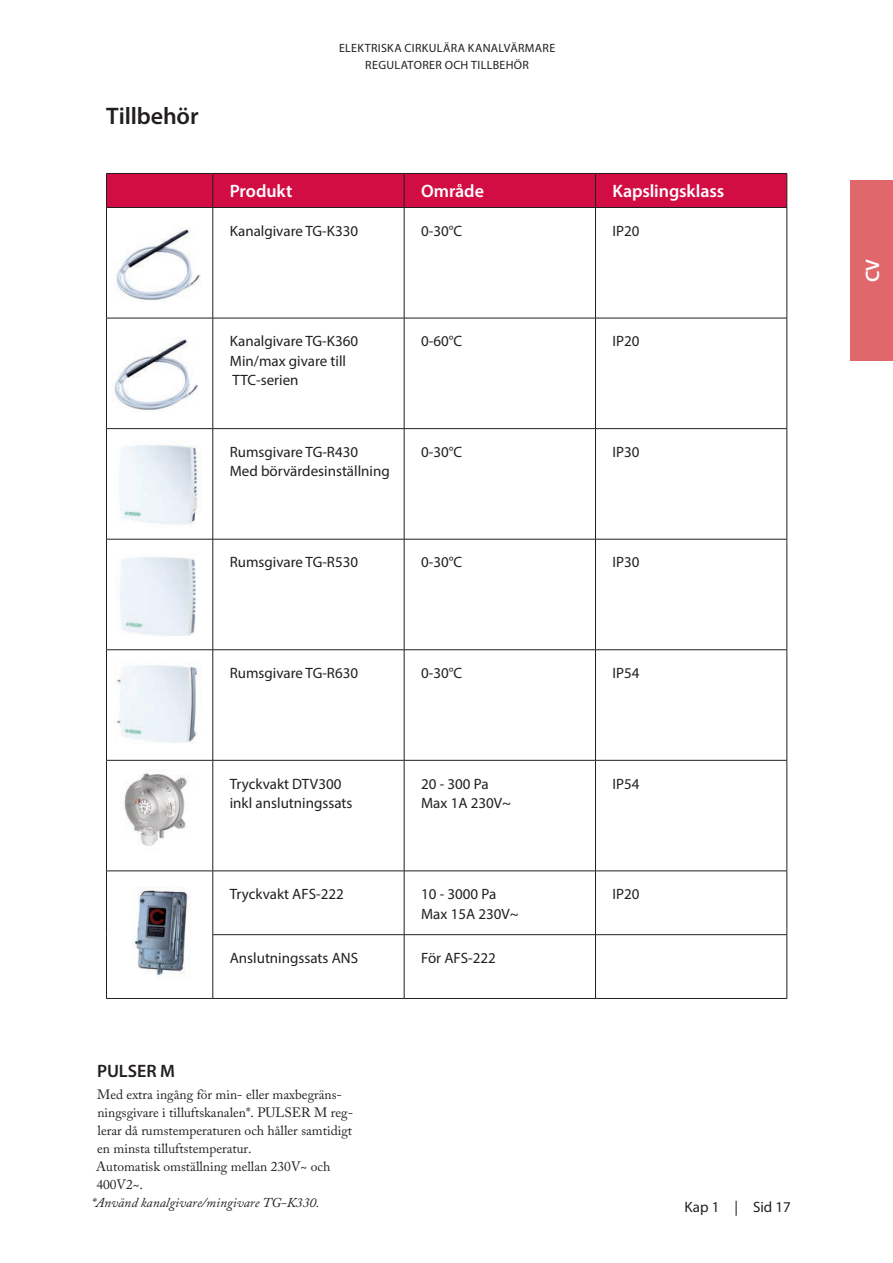
<style>
.page{position:relative;width:893px;height:1263px;background:#fff}
.page>*{position:absolute;margin:0;border:0;box-sizing:border-box;transform-origin:0 0}
.Mell2_-_Svart{font:600 24px "Myriad Pro";letter-spacing:-.005em;color:#231f20}
.t1{font:600 19.5px "Myriad Pro";color:#fff}
.Mell_-_Vit{font:600 18px "Myriad Pro";letter-spacing:-.005em;color:#fff}
.Mell_-_Svart{font:600 18px "Myriad Pro";letter-spacing:-.005em;color:#231f20}
.Ingress{font:15px "Myriad Pro";color:#231f20}
.bröd{font:13.5px/18px "Adobe Caslon Pro";color:#231f20}
.bröd-2{font:italic 13.5px "Adobe Caslon Pro";color:#231f20}
.TOP{font:12px "Myriad Pro";letter-spacing:.03em;color:#231f20}
</style>
<div class="page">
<img style="left:133px;top:888px;width:56px;height:91px">
<img style="left:124px;top:771px;width:64px;height:75px">
<img style="left:120px;top:445px;width:79px;height:80px">
<img style="left:114px;top:665px;width:84px;height:78px">
<img style="left:116px;top:229px;width:84px;height:72px">
<img style="left:114px;top:339px;width:84px;height:72px">
<img style="left:120px;top:557px;width:76px;height:79px">
<div style="left:107px;top:174px;width:680px;height:33px;background:#d20d44"></div>
<hr style="left:106px;top:173px;width:107px;height:1px;background:#231f20">
<hr style="left:106px;top:174px;width:1px;height:33px;background:#231f20">
<hr style="left:213px;top:173px;width:191px;height:1px;background:#231f20">
<hr style="left:213px;top:174px;width:1px;height:33px;background:#231f20">
<hr style="left:404px;top:173px;width:191px;height:1px;background:#231f20">
<hr style="left:404px;top:174px;width:1px;height:33px;background:#231f20">
<hr style="left:595px;top:173px;width:192px;height:1px;background:#231f20">
<hr style="left:595px;top:174px;width:1px;height:33px;background:#231f20">
<hr style="left:787px;top:174px;width:1px;height:33px;background:#231f20">
<hr style="left:106px;top:207px;width:107px;height:1px;background:#231f20">
<hr style="left:106px;top:208px;width:1px;height:110px;background:#231f20">
<hr style="left:213px;top:207px;width:191px;height:1px;background:#231f20">
<hr style="left:213px;top:208px;width:1px;height:110px;background:#231f20">
<hr style="left:404px;top:207px;width:191px;height:1px;background:#231f20">
<hr style="left:404px;top:208px;width:1px;height:110px;background:#231f20">
<hr style="left:595px;top:207px;width:192px;height:1px;background:#231f20">
<hr style="left:595px;top:208px;width:1px;height:110px;background:#231f20">
<hr style="left:787px;top:208px;width:1px;height:110px;background:#231f20">
<hr style="left:106px;top:318px;width:107px;height:1px;background:#231f20">
<hr style="left:106px;top:318px;width:1px;height:110px;background:#231f20">
<hr style="left:213px;top:318px;width:191px;height:1px;background:#231f20">
<hr style="left:213px;top:318px;width:1px;height:110px;background:#231f20">
<hr style="left:404px;top:318px;width:191px;height:1px;background:#231f20">
<hr style="left:404px;top:318px;width:1px;height:110px;background:#231f20">
<hr style="left:595px;top:318px;width:192px;height:1px;background:#231f20">
<hr style="left:595px;top:318px;width:1px;height:110px;background:#231f20">
<hr style="left:787px;top:318px;width:1px;height:110px;background:#231f20">
<hr style="left:106px;top:428px;width:107px;height:1px;background:#231f20">
<hr style="left:106px;top:429px;width:1px;height:110px;background:#231f20">
<hr style="left:213px;top:428px;width:191px;height:1px;background:#231f20">
<hr style="left:213px;top:429px;width:1px;height:110px;background:#231f20">
<hr style="left:404px;top:428px;width:191px;height:1px;background:#231f20">
<hr style="left:404px;top:429px;width:1px;height:110px;background:#231f20">
<hr style="left:595px;top:428px;width:192px;height:1px;background:#231f20">
<hr style="left:595px;top:429px;width:1px;height:110px;background:#231f20">
<hr style="left:787px;top:429px;width:1px;height:110px;background:#231f20">
<hr style="left:106px;top:539px;width:107px;height:1px;background:#231f20">
<hr style="left:106px;top:539px;width:1px;height:110px;background:#231f20">
<hr style="left:213px;top:539px;width:191px;height:1px;background:#231f20">
<hr style="left:213px;top:539px;width:1px;height:110px;background:#231f20">
<hr style="left:404px;top:539px;width:191px;height:1px;background:#231f20">
<hr style="left:404px;top:539px;width:1px;height:110px;background:#231f20">
<hr style="left:595px;top:539px;width:192px;height:1px;background:#231f20">
<hr style="left:595px;top:539px;width:1px;height:110px;background:#231f20">
<hr style="left:787px;top:539px;width:1px;height:110px;background:#231f20">
<hr style="left:106px;top:649px;width:107px;height:1px;background:#231f20">
<hr style="left:106px;top:650px;width:1px;height:110px;background:#231f20">
<hr style="left:213px;top:649px;width:191px;height:1px;background:#231f20">
<hr style="left:213px;top:650px;width:1px;height:110px;background:#231f20">
<hr style="left:404px;top:649px;width:191px;height:1px;background:#231f20">
<hr style="left:404px;top:650px;width:1px;height:110px;background:#231f20">
<hr style="left:595px;top:649px;width:192px;height:1px;background:#231f20">
<hr style="left:595px;top:650px;width:1px;height:110px;background:#231f20">
<hr style="left:787px;top:650px;width:1px;height:110px;background:#231f20">
<hr style="left:106px;top:760px;width:107px;height:1px;background:#231f20">
<hr style="left:106px;top:760px;width:1px;height:111px;background:#231f20">
<hr style="left:213px;top:760px;width:191px;height:1px;background:#231f20">
<hr style="left:213px;top:760px;width:1px;height:111px;background:#231f20">
<hr style="left:404px;top:760px;width:191px;height:1px;background:#231f20">
<hr style="left:404px;top:760px;width:1px;height:111px;background:#231f20">
<hr style="left:595px;top:760px;width:192px;height:1px;background:#231f20">
<hr style="left:595px;top:760px;width:1px;height:111px;background:#231f20">
<hr style="left:787px;top:760px;width:1px;height:111px;background:#231f20">
<hr style="left:106px;top:871px;width:107px;height:1px;background:#231f20">
<hr style="left:106px;top:871px;width:1px;height:64px;background:#231f20">
<hr style="left:106px;top:935px;width:1px;height:63px;background:#231f20">
<hr style="left:106px;top:998px;width:107px;height:1px;background:#231f20">
<hr style="left:213px;top:871px;width:191px;height:1px;background:#231f20">
<hr style="left:213px;top:871px;width:1px;height:63px;background:#231f20">
<hr style="left:404px;top:871px;width:191px;height:1px;background:#231f20">
<hr style="left:404px;top:871px;width:1px;height:63px;background:#231f20">
<hr style="left:595px;top:871px;width:192px;height:1px;background:#231f20">
<hr style="left:595px;top:871px;width:1px;height:63px;background:#231f20">
<hr style="left:787px;top:871px;width:1px;height:63px;background:#231f20">
<hr style="left:213px;top:934px;width:191px;height:1px;background:#231f20">
<hr style="left:213px;top:935px;width:1px;height:63px;background:#231f20">
<hr style="left:404px;top:934px;width:191px;height:1px;background:#231f20">
<hr style="left:404px;top:935px;width:1px;height:63px;background:#231f20">
<hr style="left:595px;top:934px;width:192px;height:1px;background:#231f20">
<hr style="left:595px;top:935px;width:1px;height:63px;background:#231f20">
<hr style="left:787px;top:935px;width:1px;height:63px;background:#231f20">
<hr style="left:213px;top:998px;width:191px;height:1px;background:#231f20">
<hr style="left:404px;top:998px;width:191px;height:1px;background:#231f20">
<hr style="left:595px;top:998px;width:192px;height:1px;background:#231f20">
<div style="left:850px;top:180px;width:43px;height:181px;background:#e0676b"></div>
<p class="Mell2_-_Svart" style="left:106px;top:101px;width:94px">Tillbehör</p>
<p class="TOP" style="left:339px;top:40px;width:218px">ELEKTRISKA CIRKULÄRA KANALVÄRMARE</p>
<p class="TOP" style="left:365px;top:57px;width:165px">REGULATORER OCH TILLBEHÖR</p>
<p class="Mell_-_Vit" style="left:230px;top:180px;width:64px">Produkt</p>
<p class="Mell_-_Vit" style="left:421px;top:180px;width:64px">Område</p>
<p class="Mell_-_Vit" style="left:612px;top:180px;width:113px">Kapslingsklass</p>
<p class="Ingress" style="left:230px;top:221px;width:130px">Kanalgivare TG-K330</p>
<p class="Ingress" style="left:421px;top:221px;width:43px">0-30°C</p>
<p class="Ingress" style="left:612px;top:221px;width:28px">IP20</p>
<p class="Ingress" style="left:230px;top:332px;width:130px">Kanalgivare TG-K360</p>
<p class="Ingress" style="left:230px;top:351px;width:118px">Min/max givare till</p>
<p class="Ingress" style="left:232px;top:371px;width:68px">TTC-serien</p>
<p class="Ingress" style="left:230px;top:443px;width:130px">Rumsgivare TG-R430</p>
<p class="Ingress" style="left:230px;top:462px;width:162px">Med börvärdesinställning</p>
<p class="Ingress" style="left:421px;top:332px;width:43px">0-60°C</p>
<p class="Ingress" style="left:612px;top:332px;width:28px">IP20</p>
<p class="Ingress" style="left:421px;top:443px;width:43px">0-30°C</p>
<p class="Ingress" style="left:612px;top:443px;width:28px">IP30</p>
<p class="Ingress" style="left:230px;top:553px;width:130px">Rumsgivare TG-R530</p>
<p class="Ingress" style="left:421px;top:553px;width:43px">0-30°C</p>
<p class="Ingress" style="left:612px;top:553px;width:28px">IP30</p>
<p class="Ingress" style="left:230px;top:664px;width:130px">Rumsgivare TG-R630</p>
<p class="Ingress" style="left:421px;top:664px;width:43px">0-30°C</p>
<p class="Ingress" style="left:612px;top:664px;width:28px">IP54</p>
<p class="Ingress" style="left:230px;top:774px;width:113px">Tryckvakt DTV300</p>
<p class="Ingress" style="left:230px;top:794px;width:124px">inkl anslutningssats</p>
<p class="Ingress" style="left:421px;top:774px;width:69px">20 - 300 Pa</p>
<p class="Ingress" style="left:421px;top:794px;width:91px">Max 1A 230V~</p>
<p class="Ingress" style="left:612px;top:774px;width:28px">IP54</p>
<p class="Ingress" style="left:230px;top:885px;width:116px">Tryckvakt AFS-222</p>
<p class="Ingress" style="left:421px;top:885px;width:77px">10 - 3000 Pa</p>
<p class="Ingress" style="left:421px;top:904px;width:99px">Max 15A 230V~</p>
<p class="Ingress" style="left:612px;top:885px;width:28px">IP20</p>
<p class="Ingress" style="left:230px;top:949px;width:130px">Anslutningssats ANS</p>
<p class="Ingress" style="left:421px;top:949px;width:76px">För AFS-222</p>
<p class="Mell_-_Svart" style="left:97px;top:1059px;width:79px">PULSER M</p>
<p class="bröd" style="left:97px;top:1085px;width:257px">Med extra ingång för min- eller maxbegräns&shy;ningsgivare i tilluftskanalen*. PULSER M reg&shy;lerar då rumstemperaturen och håller samtidigt en minsta tilluftstemperatur.</p>
<p class="bröd" style="left:96px;top:1157px;width:236px">Automatisk omställning mellan 230V~ och<br>400V2~.</p>
<p class="bröd-2" style="left:92px;top:1194px;width:229px">*Använd kanalgivare/mingivare TG-K330.</p>
<p class="Ingress" style="left:684px;top:1197px;width:108px">Kap 1 | Sid 17</p>
<h2 class="t1" style="left:860px;top:282px;width:25px;rotate:-90deg">CV</h2>
</div>
